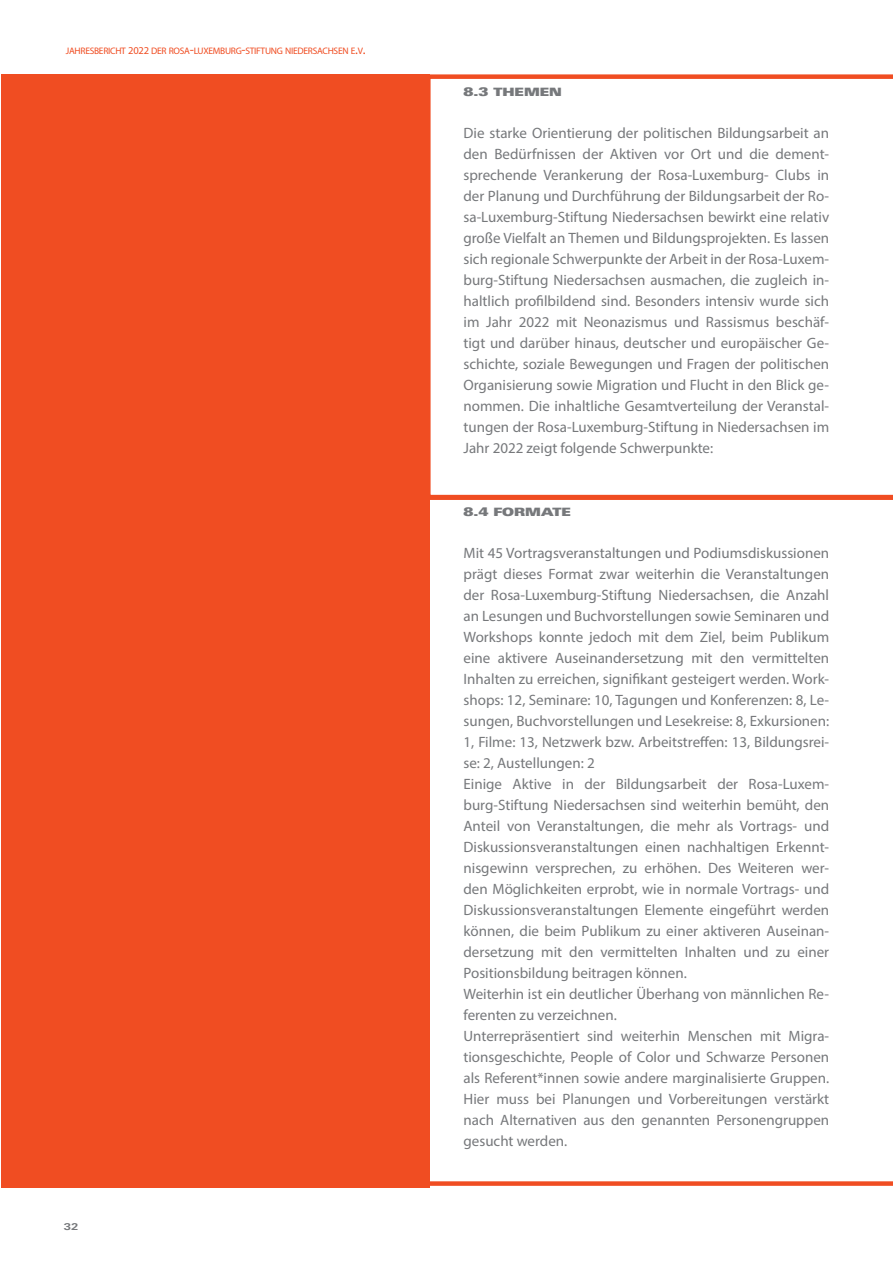
<style>
.page{position:relative;width:893px;height:1263px;background:#fff}
.page>*{position:absolute;margin:0;border:0;box-sizing:border-box;transform-origin:0 0}
.Fließtext{font:15px/21px "Myriad Pro";color:#76787b;text-align:justify}
.Subhead{font:11.55px "Linotype Univers 940 Ex X Black";color:#76787b}
.t1{font:9.45px "Myriad Pro";letter-spacing:-.03em;color:#f04d22}
.t2{font:700 9.45px "Linotype Univers 630";color:#76787b;scale:1.22 1}
.s1{font-size:10.5px}
.s2{font-size:13.5px}
.s3{font-size:12px}
</style>
<div class="page">
<div style="left:1px;top:75px;width:428px;height:1113px;background:#f04d22"></div>
<svg style="left:429px;top:499px;width:464px;height:687px"></svg>
<svg style="left:426px;top:74px;width:467px;height:425px"></svg>
<p class="t1" style="left:66px;top:45px;width:301px">JAHRESBERICHT <span class="s1">2022</span> DER ROSA<span class="s2">-</span>LUXEMBURG<span class="s2">-</span>STIFTUNG NIEDERSACHSEN E<span class="s2">.</span>V<span class="s2">.</span></p>
<p class="t2" style="left:64px;top:1221px;width:13px">32</p>
<p class="Subhead" style="left:463px;top:85px;width:100px"><span class="s3">8.3</span> THEMEN</p>
<p class="Fließtext" style="left:463px;top:122px;width:367px">Die starke Orientierung der politischen Bildungsarbeit an den Bedürfnissen der Aktiven vor Ort und die dement&shy;sprechende Verankerung der Rosa-Luxemburg- Clubs in der Planung und Durchführung der Bildungsarbeit der Ro&shy;sa-Luxemburg-Stiftung Niedersachsen bewirkt eine relativ große Vielfalt an Themen und Bildungsprojekten. Es lassen sich regionale Schwerpunkte der Arbeit in der Rosa-Luxem&shy;burg-Stiftung Niedersachsen ausmachen, die zugleich in&shy;haltlich profilbildend sind. Besonders intensiv wurde sich im Jahr 2022 mit Neonazismus und Rassismus beschäf&shy;tigt und darüber hinaus, deutscher und europäischer Ge&shy;schichte, soziale Bewegungen und Fragen der politischen Organisierung sowie Migration und Flucht in den Blick ge&shy;nommen. Die inhaltliche Gesamtverteilung der Veranstal&shy;tungen der Rosa-Luxemburg-Stiftung in Niedersachsen im Jahr 2022 zeigt folgende Schwerpunkte:</p>
<p class="Subhead" style="left:463px;top:505px;width:109px"><span class="s3">8.4</span> FORMATE</p>
<p class="Fließtext" style="left:463px;top:542px;width:367px">Mit 45 Vortragsveranstaltungen und Podiumsdiskussionen prägt dieses Format zwar weiterhin die Veranstaltungen der Rosa-Luxemburg-Stiftung Niedersachsen, die Anzahl an Lesungen und Buchvorstellungen sowie Seminaren und Workshops konnte jedoch mit dem Ziel, beim Publikum eine aktivere Auseinandersetzung mit den vermittelten Inhalten zu erreichen, signifikant gesteigert werden. Work&shy;shops: 12, Seminare: 10, Tagungen und Konferenzen: 8, Le&shy;sungen, Buchvorstellungen und Lesekreise: 8, Exkursionen:<br>1, Filme: 13, Netzwerk bzw. Arbeitstreffen: 13, Bildungsrei&shy;se: 2, Austellungen: 2</p>
<p class="Fließtext" style="left:463px;top:773px;width:367px">Einige Aktive in der Bildungsarbeit der Rosa-Luxem&shy;burg-Stiftung Niedersachsen sind weiterhin bemüht, den Anteil von Veranstaltungen, die mehr als Vortrags- und Diskussionsveranstaltungen einen nachhaltigen Erkennt&shy;nisgewinn versprechen, zu erhöhen. Des Weiteren wer&shy;den Möglichkeiten erprobt, wie in normale Vortrags- und Diskussionsveranstaltungen Elemente eingeführt werden können, die beim Publikum zu einer aktiveren Auseinan&shy;dersetzung mit den vermittelten Inhalten und zu einer Positionsbildung beitragen können.</p>
<p class="Fließtext" style="left:463px;top:983px;width:367px">Weiterhin ist ein deutlicher Überhang von männlichen Re&shy;ferenten zu verzeichnen.</p>
<p class="Fließtext" style="left:463px;top:1025px;width:367px">Unterrepräsentiert sind weiterhin Menschen mit Migra&shy;tionsgeschichte, People of Color und Schwarze Personen als Referent*innen sowie andere marginalisierte Gruppen.<br>Hier muss bei Planungen und Vorbereitungen verstärkt nach Alternativen aus den genannten Personengruppen gesucht werden.</p>
</div>
